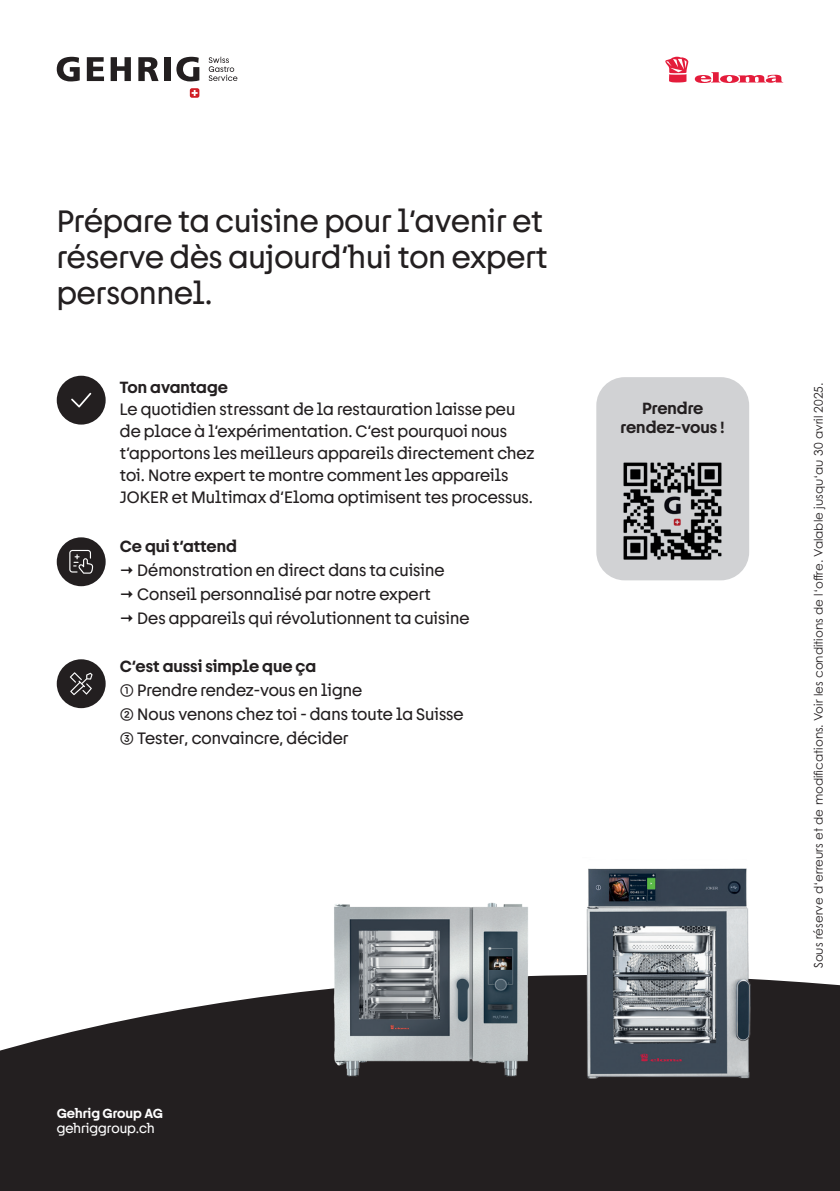
<style>
.page{position:relative;width:840px;height:1191px;background:#fff}
.page>*{position:absolute;margin:0;border:0;box-sizing:border-box;transform-origin:0 0}
.t1{font:30px/36px "F37 Hybrid";color:#231f20}
.t2{font:16px/22px "F37 Hybrid";color:#231f20}
.t3{font:600 16px/19.2px "F37 Hybrid";color:#231f20;text-align:center}
.t4{font:13px "F37 Hybrid";color:#fff}
.t5{font:600 13px "F37 Hybrid";color:#fff}
.t6{font:12px "Century Gothic Pro";color:#231f20}
</style>
<div class="page">
<svg style="left:0;top:975px;width:839px;height:216px;background:#393536"></svg>
<svg style="left:208px;top:57px;width:29px;height:24px"></svg>
<svg style="left:57px;top:57px;width:23px;height:24px"></svg>
<svg style="left:87px;top:57px;width:17px;height:24px"></svg>
<svg style="left:111px;top:57px;width:20px;height:24px"></svg>
<svg style="left:138px;top:57px;width:20px;height:24px"></svg>
<div style="left:164px;top:57px;width:6px;height:24px;background:#231f20"></div>
<svg style="left:176px;top:57px;width:23px;height:24px"></svg>
<div style="left:190px;top:88px;width:9px;height:10px;background:#d01e25;border-radius:2px"></div>
<svg style="left:191px;top:90px;width:6px;height:6px"></svg>
<img style="left:574px;top:868px;width:181px;height:228px">
<img style="left:323px;top:902px;width:217px;height:190px">
<div style="left:57px;top:537px;width:49px;height:49px;background:#231f20;border-radius:50%"></div>
<svg style="left:69px;top:550px;width:24px;height:23px"></svg>
<div style="left:57px;top:376px;width:49px;height:48px;background:#231f20;border-radius:50%"></div>
<svg style="left:71px;top:393px;width:20px;height:14px"></svg>
<div style="left:57px;top:659px;width:49px;height:49px;background:#231f20;border-radius:50%"></div>
<svg style="left:70px;top:672px;width:22px;height:23px"></svg>
<div style="left:596px;top:377px;width:152px;height:203px;background:#d1d2d4;border-radius:28px"></div>
<svg style="left:694px;top:72px;width:88px;height:11px"></svg>
<svg style="left:665px;top:57px;width:23px;height:26px"></svg>
<img style="left:623px;top:462px;width:99px;height:98px">
<h1 class="t1" style="left:57px;top:200px;width:492px">Prépare ta cuisine pour l‘avenir et réserve dès aujourd‘hui ton expert personnel.</h1>
<p class="t3" style="left:120px;top:376px;width:109px">Ton avantage</p>
<p class="t2" style="left:120px;top:396px;width:416px">Le quotidien stressant de la restauration laisse peu de place à l‘expérimentation. C‘est pourquoi nous t‘apportons les meilleurs appareils directement chez toi. Notre expert te montre comment les appareils JOKER et Multimax d‘Eloma optimisent tes processus.</p>
<p class="t3" style="left:120px;top:535px;width:118px">Ce qui t‘attend</p>
<p class="t2" style="left:137px;top:557px;width:333px;line-height:24px">Démonstration en direct dans ta cuisine<br>Conseil personnalisé par notre expert<br>Des appareils qui révolutionnent ta cuisine</p>
<p class="t3" style="left:120px;top:655px;width:198px">C‘est aussi simple que ça</p>
<p class="t2" style="left:120px;top:677px;width:345px;line-height:24px">① Prendre rendez-vous en ligne<br>② Nous venons chez toi - dans toute la Suisse<br>③ Tester, convaincre, décider</p>
<p class="t3" style="left:620px;top:397px;width:106px">Prendre rendez-vous !</p>
<p class="t5" style="left:57px;top:1102px;width:108px">Gehrig Group AG</p>
<p class="t4" style="left:57px;top:1118px;width:99px">gehriggroup.ch</p>
<p class="t6" style="left:810px;top:968px;width:587px;rotate:-90deg">Sous réserve d‘erreurs et de modifications. Voir les conditions de l‘offre. Valable jusqu‘au 30 avril 2025.</p>
</div>
